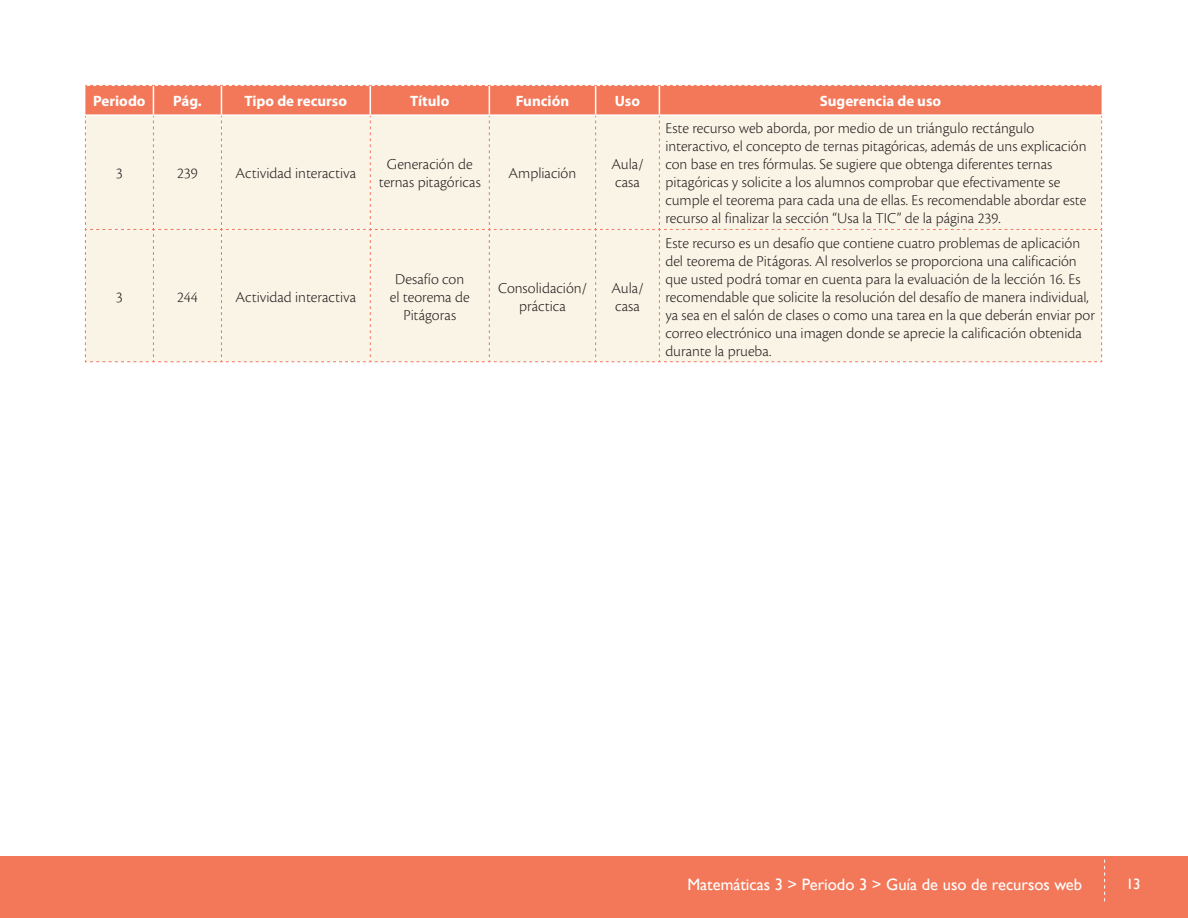
<style>
.page{position:relative;width:1188px;height:918px;background:#fff}
.page>*{position:absolute;margin:0;border:0;box-sizing:border-box;transform-origin:0 0}
.t1{font:16.5px "Gill Sans";color:#fff}
.TEXT_GEN_TABLAS{font:300 15.75px/18px "Cronos Pro";color:#231f20}
.TAXT_CEN_TABLAS{font:300 15.75px/18px "Cronos Pro";color:#231f20;text-align:center}
.CABEZA_1_TABLA{font:700 15px "Myriad Pro";color:#fff}
.t2{font:15px "Gill Sans";color:#fff}
</style>
<div class="page">
<div style="left:0;top:856px;width:1188px;height:62px;background:#f37859"></div>
<svg style="left:1104px;top:860px;width:1px;height:41px"></svg>
<svg style="left:85px;top:85px;width:1017px;height:277px;background:#f8e6d6"></svg>
<p class="CABEZA_1_TABLA" style="left:93px;top:91px;width:54px">Periodo</p>
<p class="CABEZA_1_TABLA" style="left:173px;top:91px;width:30px">Pág.</p>
<p class="CABEZA_1_TABLA" style="left:245px;top:91px;width:104px">Tipo de recurso</p>
<p class="CABEZA_1_TABLA" style="left:410px;top:91px;width:41px">Título</p>
<p class="CABEZA_1_TABLA" style="left:516px;top:91px;width:55px">Función</p>
<p class="CABEZA_1_TABLA" style="left:615px;top:91px;width:27px">Uso</p>
<p class="CABEZA_1_TABLA" style="left:820px;top:91px;width:123px">Sugerencia de uso</p>
<p class="TAXT_CEN_TABLAS" style="left:116px;top:164px;width:8px">3</p>
<p class="TAXT_CEN_TABLAS" style="left:177px;top:164px;width:22px">239</p>
<p class="TAXT_CEN_TABLAS" style="left:236px;top:164px;width:122px">Actividad interactiva</p>
<p class="TAXT_CEN_TABLAS" style="left:379px;top:155px;width:103px">Generación de ternas pitagóricas</p>
<p class="TAXT_CEN_TABLAS" style="left:509px;top:164px;width:69px">Ampliación</p>
<p class="TAXT_CEN_TABLAS" style="left:612px;top:155px;width:33px;text-align:left">Aula/ casa</p>
<p class="TAXT_CEN_TABLAS" style="left:116px;top:288px;width:8px">3</p>
<p class="TAXT_CEN_TABLAS" style="left:177px;top:288px;width:22px">244</p>
<p class="TAXT_CEN_TABLAS" style="left:236px;top:288px;width:122px">Actividad interactiva</p>
<p class="TAXT_CEN_TABLAS" style="left:390px;top:270px;width:81px">Desafío con el teorema de<br>Pitágoras</p>
<p class="TAXT_CEN_TABLAS" style="left:498px;top:279px;width:90px">Consolidación/ práctica</p>
<p class="TAXT_CEN_TABLAS" style="left:612px;top:279px;width:33px;text-align:left">Aula/ casa</p>
<p class="TEXT_GEN_TABLAS" style="left:665px;top:119px;width:423px">Este recurso web aborda, por medio de un triángulo rectángulo interactivo, el concepto de ternas pitagóricas, además de uns explicación con base en tres fórmulas. Se sugiere que obtenga diferentes ternas pitagóricas y solicite a los alumnos comprobar que efectivamente se cumple el teorema para cada una de ellas. Es recomendable abordar este recurso al finalizar la sección “Usa la TIC” de la página 239.</p>
<p class="TEXT_GEN_TABLAS" style="left:665px;top:234px;width:431px">Este recurso es un desafío que contiene cuatro problemas de aplicación del teorema de Pitágoras. Al resolverlos se proporciona una calificación que usted podrá tomar en cuenta para la evaluación de la lección 16. Es recomendable que solicite la resolución del desafío de manera individual, ya sea en el salón de clases o como una tarea en la que deberán enviar por correo electrónico una imagen donde se aprecie la calificación obtenida durante la prueba.</p>
<p class="t1" style="left:687px;top:874px;width:396px">Matemáticas 3 &gt; Periodo 3 &gt; Guía de uso de recursos web</p>
<p class="t2" style="left:1126px;top:875px;width:16px">13</p>
</div>
